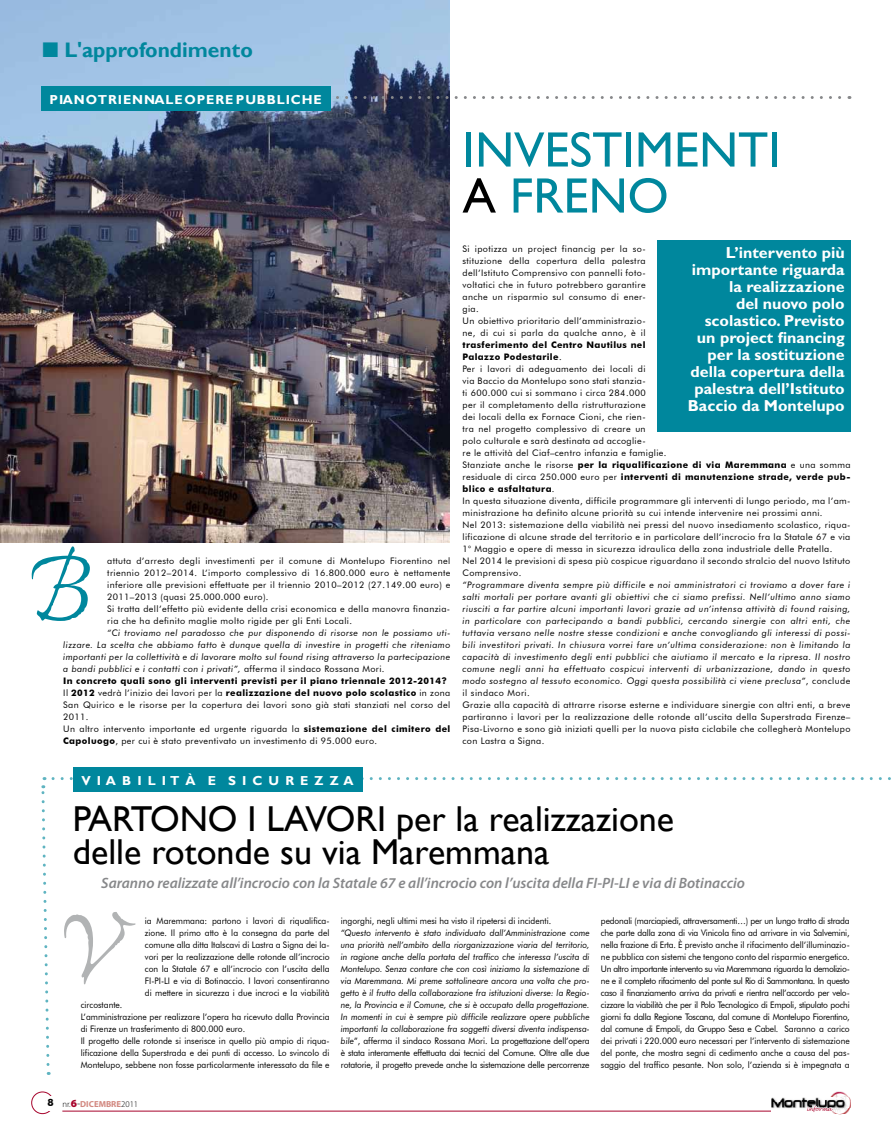
<style>
.page{position:relative;width:893px;height:1134px;background:#fff}
.page>*{position:absolute;margin:0;border:0;box-sizing:border-box;transform-origin:0 0}
.t1{font:106.3px "Ex Ponto";color:#b1b3b4}
.t2{font:106.3px "Ex Ponto";color:#00879d}
.t3{font:50px/46px "Gill Sans";color:#00879d}
.t4{font:36px/33px "Gill Sans";color:#000}
.t5{font:700 21px "Gill Sans";color:#00879d}
.t6{font:700 16px/17px "Gill Sans";color:#fff;text-align:right}
.t7{font:italic 600 15px "Myriad Pro";color:#87888a}
.t8{font:700 13px "Gill Sans";color:#fff}
.t9{font:700 10px "Futura BT";color:#000}
.t10{font:italic 9px/12px "Futura BT";letter-spacing:.05em;color:#000}
.t11{font:9px/12px "Futura BT";letter-spacing:.04em;color:#000}
.t12{font:9px/12px "Futura BT";letter-spacing:.04em;color:#000;text-align:justify;scale:.94 1}
.t13{font:italic 9px/12px "Futura BT";letter-spacing:.05em;color:#000;text-align:justify;scale:.94 1}
.t14{font:9px/12px "Futura BT";color:#000;scale:.94 1}
.t15{font:700 8.7px "Myriad Pro";color:#d28880}
.t16{font:italic 5.4px "Lucida Handwriting";color:#a7042c}
.s1{color:#000}
.s2{font-style:normal}
.s3{font-weight:700;font-style:normal}
.s4{font-weight:700}
.s5{font-size:10px;color:#000}
.s6{font-weight:300;color:#000}
.s7{font-weight:900;font-size:10.9px;color:#a7042c}
.s8{font-weight:300;font-size:10.9px;color:#000}
</style>
<div class="page">
<div style="left:31px;top:1091px;width:23px;height:23px;border:1px solid #a7042c;border-radius:50%"></div>
<div style="left:46px;top:1096px;width:27px;height:15px;background:#fff"></div>
<hr style="left:62px;top:1111px;width:742px;height:1px;background:#a7042c">
<img style="left:771px;top:1092px;width:79px;height:23px">
<svg style="left:807px;top:1103px;width:26px;height:11px"></svg>
<img style="left:0;top:0;width:450px;height:542px">
<svg style="left:330px;top:96px;width:520px;height:3px"></svg>
<div style="left:41px;top:86px;width:289px;height:24px;background:#00879d"></div>
<div style="left:657px;top:240px;width:193px;height:191px;background:#00879d"></div>
<svg style="left:41px;top:777px;width:850px;height:298px"></svg>
<div style="left:73px;top:767px;width:289px;height:24px;background:#00879d"></div>
<svg style="left:43px;top:42px;width:15px;height:15px"></svg>
<h3 class="t5" style="left:64px;top:37px;width:190px">L'approfondimento</h3>
<h3 class="t8" style="left:50px;top:92px;width:274px">P I A N O T R I E N N A L E O P E R E P U B B L I C H E</h3>
<h2 class="t3" style="left:463px;top:128px;width:320px">INVESTIMENTI<br><span class="s1">A</span> FRENO</h2>
<h1 class="t2" style="left:27px;top:535px;width:70px">B</h1>
<p class="t11" style="left:107px;top:555px;width:345px">attuta d’arresto degli investimenti per il comune di Montelupo Fiorentino nel triennio 2012–2014. L’importo complessivo di 16.800.000 euro è nettamente inferiore alle previsioni effettuate per il triennio 2010–2012 (27.149.00 euro) e 2011–2013 (quasi 25.000.000 euro).<br>Si tratta dell’effetto più evidente della crisi economica e della manovra finanzia&shy;ria che ha definito maglie molto rigide per gli Enti Locali.</p>
<p class="t10" style="left:63px;top:627px;width:389px;text-indent:44px">“Ci troviamo nel paradosso che pur disponendo di risorse non le possiamo uti&shy;lizzare. La scelta che abbiamo fatto è dunque quella di investire in progetti che riteniamo importanti per la collettività e di lavorare molto sul found rising attraverso la partecipazione a bandi pubblici e i contatti con i privati”, <span class="s2">afferma il sindaco Rossana Mori.<br></span><span class="s3">In concreto quali sono gli interventi previsti per il piano triennale 2012-2014?<br></span><span class="s2">Il</span> <span class="s3">2012</span> <span class="s2">vedrà l’inizio dei lavori per la</span> <span class="s3">realizzazione del nuovo polo scolastico</span> <span class="s2">in zona San Quirico e le risorse per la copertura dei lavori sono già stati stanziati nel corso del 2011.<br>Un altro intervento importante ed urgente riguarda la</span> <span class="s3">sistemazione del cimitero del Capoluogo</span><span class="s2">, per cui è stato preventivato un investimento di 95.000 euro.</span></p>
<h3 class="t8" style="left:81px;top:772px;width:274px">V I A B I L I T À E S I C U R E Z Z A</h3>
<p class="t11" style="left:463px;top:243px;width:185px">Si ipotizza un project financig per la so&shy;stituzione della copertura della palestra dell’Istituto Comprensivo con pannelli foto&shy;voltatici che in futuro potrebbero garantire anche un risparmio sul consumo di ener&shy;gia.<br>Un obiettivo prioritario dell’amministrazio&shy;ne, di cui si parla da qualche anno, è il</p>
<p class="t11" style="left:463px;top:339px;width:389px"><span class="s4">trasferimento del Centro Nautilus nel<br>Palazzo Podestarile</span>.<br>Per i lavori di adeguamento dei locali di<br>via Baccio da Montelupo sono stati stanzia-<br>ti 600.000 cui si sommano i circa 284.000<br>per il completamento della ristrutturazione<br>dei locali della ex Fornace Cioni, che rien-<br>tra nel progetto complessivo di creare un<br>polo culturale e sarà destinata ad accoglie-<br>re le attività del Ciaf–centro infanzia e famiglie.<br>Stanziate anche le risorse <span class="s4">per la riqualificazione di via Maremmana</span> e una somma residuale di circa 250.000 euro per <span class="s4">interventi di manutenzione strade, verde pub&shy;blico e asfaltatura</span>.<br>In questa situazione diventa, difficile programmare gli interventi di lungo periodo, ma l’am&shy;ministrazione ha definito alcune priorità su cui intende intervenire nei prossimi anni.<br>Nel 2013: sistemazione della viabilità nei pressi del nuovo insediamento scolastico, riqua&shy;lificazione di alcune strade del territorio e in particolare dell’incrocio fra la Statale 67 e via 1° Maggio e opere di messa in sicurezza idraulica della zona industriale delle Pratella.<br>Nel 2014 le previsioni di spesa più cospicue riguardano il secondo stralcio del nuovo Istituto Comprensivo.</p>
<p class="t10" style="left:463px;top:579px;width:389px">“Programmare diventa sempre più difficile e noi amministratori ci troviamo a dover fare i salti mortali per portare avanti gli obiettivi che ci siamo prefissi. Nell’ultimo anno siamo riusciti a far partire alcuni importanti lavori grazie ad un’intensa attività di found raising, in particolare con partecipando a bandi pubblici, cercando sinergie con altri enti, che tuttavia versano nelle nostre stesse condizioni e anche convogliando gli interessi di possi&shy;bili investitori privati. In chiusura vorrei fare un’ultima considerazione: non è limitando la capacità di investimento degli enti pubblici che aiutiamo il mercato e la ripresa. Il nostro comune negli anni ha effettuato cospicui interventi di urbanizzazione, dando in questo modo sostegno al tessuto economico. Oggi questa possibilità ci viene preclusa”<span class="s2">, conclude il sindaco Mori.<br>Grazie alla capacità di attrarre risorse esterne e individuare sinergie con altri enti, a breve partiranno i lavori per la realizzazione delle rotonde all’uscita della Superstrada Firenze– Pisa-Livorno e sono già iniziati quelli per la nuova pista ciclabile che collegherà Montelupo con Lastra a Signa.</span></p>
<h3 class="t6" style="left:688px;top:244px;width:159px">L’intervento più importante riguarda la realizzazione<br>del nuovo polo scolastico. Previsto un project financing per la sostituzione della copertura della palestra dell’Istituto<br>Baccio da Montelupo</h3>
<h3 class="t4" style="left:73px;top:803px;width:603px">PARTONO I LAVORI per la realizzazione delle rotonde su via Maremmana</h3>
<h3 class="t7" style="left:101px;top:874px;width:645px">Saranno realizzate all’incrocio con la Statale 67 e all’incrocio con l’uscita della FI-PI-LI e via di Botinaccio</h3>
<h1 class="t1" style="left:59px;top:895px;width:73px">V</h1>
<p class="t12" style="left:145px;top:915px;width:198px">ia Maremmana: partono i lavori di riqualifica&shy;zione. Il primo atto è la consegna da parte del comune alla ditta Italscavi di Lastra a Signa dei la&shy;vori per la realizzazione delle rotonde all’incrocio con la Statale 67 e all’incrocio con l’uscita della FI-PI-LI e via di Botinaccio. I lavori consentiranno di mettere in sicurezza i due incroci e la viabilità</p>
<p class="t14" style="left:81px;top:999px;width:266px">circostante.<br>L’amministrazione per realizzare l’opera ha ricevuto dalla Provincia di Firenze un trasferimento di 800.000 euro.<br>Il progetto delle rotonde si inserisce in quello più ampio di riqua&shy;lificazione della Superstrada e dei punti di accesso. Lo svincolo di Montelupo, sebbene non fosse particolarmente interessato da file e</p>
<p class="t14" style="left:341px;top:915px;width:225px">ingorghi, negli ultimi mesi ha visto il ripetersi di incidenti.</p>
<p class="t13" style="left:341px;top:927px;width:266px">“Questo intervento è stato individuato dall’Amministrazione come una priorità nell’ambito della riorganizzazione viaria del territorio, in ragione anche della portata del traffico che interessa l’uscita di Montelupo. Senza contare che con così iniziamo la sistemazione di via Maremmana. Mi preme sottolineare ancora una volta che pro&shy;getto è il frutto della collaborazione fra istituzioni diverse: la Regio&shy;ne, la Provincia e il Comune, che si è occupato della progettazione.<br>In momenti in cui è sempre più difficile realizzare opere pubbliche importanti la collaborazione fra soggetti diversi diventa indispensa&shy;bile<span class="s2">”, afferma il sindaco Rossana Mori. La progettazione dell’opera è stata interamente effettuata dai tecnici del Comune. Oltre alle due rotatorie, il progetto prevede anche la sistemazione delle percorrenze</span></p>
<p class="t9" style="left:47px;top:1097px;width:8px">8</p>
<p class="t15" style="left:46px;top:1098px;width:94px"><span class="s5">12</span> <span class="s6">nr.</span><span class="s7">6</span><span class="s8">-</span>DICEMBRE<span class="s6">2011</span></p>
<p class="t12" style="left:601px;top:915px;width:266px">pedonali (marciapiedi, attraversamenti…) per un lungo tratto di strada che parte dalla zona di via Vinicola fino ad arrivare in via Salvemini, nella frazione di Erta. È previsto anche il rifacimento dell’illuminazio&shy;ne pubblica con sistemi che tengono conto del risparmio energetico.<br>Un altro importante intervento su via Maremmana riguarda la demolizio&shy;ne e il completo rifacimento del ponte sul Rio di Sammontana. In questo caso il finanziamento arriva da privati e rientra nell’accordo per velo&shy;cizzare la viabilità che per il Polo Tecnologico di Empoli, stipulato pochi giorni fa dalla Regione Toscana, dal comune di Montelupo Fiorentino, dal comune di Empoli, da Gruppo Sesa e Cabel. Saranno a carico dei privati i 220.000 euro necessari per l’intervento di sistemazione del ponte, che mostra segni di cedimento anche a causa del pas&shy;saggio del traffico pesante. Non solo, l’azienda si è impegnata a</p>
<p class="t16" style="left:806px;top:1106px;width:27px">informa</p>
</div>
